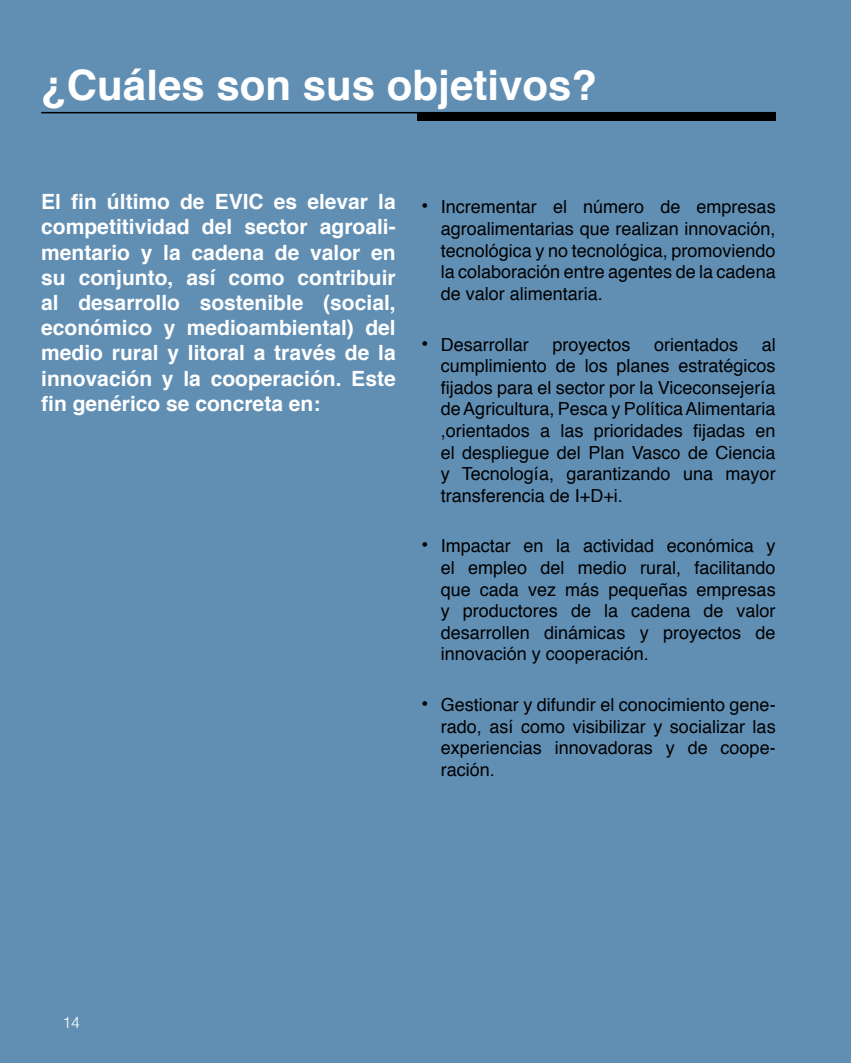
<style>
.page{position:relative;width:851px;height:1063px;background:#fff}
.page>*{position:absolute;margin:0;border:0;box-sizing:border-box;transform-origin:0 0}
.t1{font:700 42px "Helvetica";color:#fff}
.azpimarra{font:700 21px/25.2px "Helvetica";color:#fff;text-align:justify}
.puntuaazpimarra{font:18px/21.6px "Helvetica";color:#000;text-align:justify}
.t2{font:300 15.75px "Helvetica";color:#fff}
.s1{font-size:21px}
</style>
<div class="page">
<div style="left:0;top:0;width:850px;height:1063px;background:#618fb4"></div>
<div style="left:417px;top:113px;width:358px;height:8px;background:#000"></div>
<hr style="left:41px;top:112px;width:734px;height:1px;background:#000">
<p class="t1" style="left:41px;top:51px;width:557px">¿Cuáles son sus objetivos?</p>
<p class="azpimarra" style="left:41px;top:189px;width:356px">El fin último de EVIC es elevar la competitividad del sector agroali&shy;mentario y la cadena de valor en su conjunto, así como contribuir al desarrollo sostenible (social, económico y medioambiental) del medio rural y litoral a través de la innovación y la cooperación. Este fin genérico se concreta en:</p>
<p class="puntuaazpimarra" style="left:440px;top:197px;width:336px;text-indent:-20px"><span class="s1">•</span> Incrementar el número de empresas agroalimentarias que realizan innovación, tecnológica y no tecnológica, promoviendo la colaboración entre agentes de la cadena de valor alimentaria.</p>
<p class="puntuaazpimarra" style="left:421px;top:334px;width:109px"><span class="s1">•</span> Desarrollar</p>
<p class="puntuaazpimarra" style="left:552px;top:334px;width:80px">proyectos</p>
<p class="puntuaazpimarra" style="left:654px;top:334px;width:86px">orientados</p>
<p class="puntuaazpimarra" style="left:440px;top:334px;width:336px;text-indent:321px">al cumplimiento de los planes estratégicos fijados para el sector por la Viceconsejería de Agricultura, Pesca y Política Alimentaria ,orientados a las prioridades fijadas en el despliegue del Plan Vasco de Ciencia y Tecnología, garantizando una mayor transferencia de I+D+i.</p>
<p class="puntuaazpimarra" style="left:440px;top:536px;width:336px;text-indent:-20px"><span class="s1">•</span> Impactar en la actividad económica y el empleo del medio rural, facilitando que cada vez más pequeñas empresas y productores de la cadena de valor desarrollen dinámicas y proyectos de innovación y cooperación.</p>
<p class="puntuaazpimarra" style="left:440px;top:695px;width:336px;text-indent:-20px"><span class="s1">•</span> Gestionar y difundir el conocimiento gene&shy;rado, así como visibilizar y socializar las experiencias innovadoras y de coope&shy;ración.</p>
<p class="t2" style="left:63px;top:1009px;width:19px">14</p>
</div>
